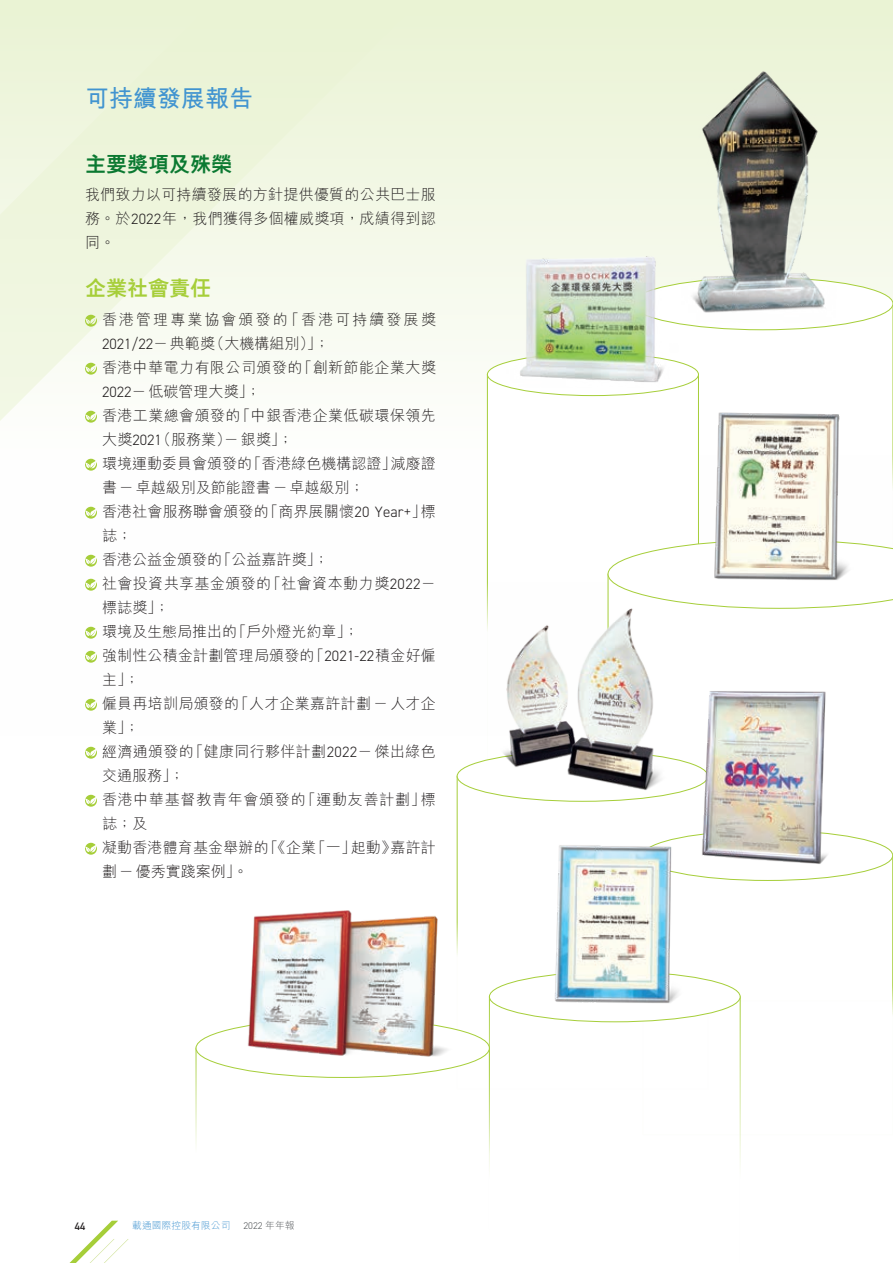
<style>
.page{position:relative;width:893px;height:1263px;background:#fff}
.page>*{position:absolute;margin:0;border:0;box-sizing:border-box;transform-origin:0 0}
.t1{font:700 24px "M Hei HK";color:#4194d0}
.t2{font:800 21px "M Hei HK";color:#0b7931}
.t3{font:800 21px "M Hei HK";color:#a6ce39}
.t4{font:300 15px/24px "M Hei HK";letter-spacing:.02em;color:#231f20;text-align:justify}
.t5{font:10.5px "DIN Mittelschrift Std";color:#231f20}
.t6{font:300 9.75px "M Hei HK";letter-spacing:.01em;color:#4194d0}
.t7{font:300 9.75px "DIN2014";color:#55595c}
.s1{font-family:"DIN2014"}
.s2{font-family:"M Hei HK"}
</style>
<div class="page">
<div style="left:0;top:0;width:893px;height:736px;background:linear-gradient(to bottom,#ebf4d7,#fff)"></div>
<div style="left:632px;top:303px;width:261px;height:326px;background:#fff"></div>
<div style="left:632px;top:278px;width:261px;height:52px;background:#fff;border-radius:50%"></div>
<div style="left:487px;top:374px;width:212px;height:447px;background:#fff;border:1px solid #a6ce39"></div>
<svg style="left:487px;top:353px;width:211px;height:43px"></svg>
<svg style="left:672px;top:609px;width:221px;height:244px"></svg>
<svg style="left:608px;top:540px;width:285px;height:69px"></svg>
<div style="left:457px;top:776px;width:251px;height:313px;background:#fff"></div>
<div style="left:457px;top:751px;width:251px;height:50px;background:#fff;border-radius:50%"></div>
<div style="left:643px;top:855px;width:250px;height:280px;background:#fff;border:1px solid #a6ce39"></div>
<div style="left:643px;top:830px;width:250px;height:50px;background:#fff;border-radius:50%"></div>
<img style="left:500px;top:625px;width:65px;height:142px">
<img style="left:565px;top:598px;width:106px;height:192px">
<img style="left:213px;top:885px;width:262px;height:193px">
<img style="left:692px;top:669px;width:160px;height:212px">
<svg style="left:489px;top:999px;width:251px;height:231px"></svg>
<div style="left:489px;top:972px;width:251px;height:50px;background:#fff;border-radius:50%"></div>
<svg style="left:69px;top:1221px;width:60px;height:42px"></svg>
<svg style="left:85px;top:315px;width:12px;height:12px"></svg>
<svg style="left:85px;top:363px;width:12px;height:12px"></svg>
<svg style="left:85px;top:411px;width:12px;height:12px"></svg>
<svg style="left:85px;top:459px;width:12px;height:12px"></svg>
<svg style="left:85px;top:507px;width:12px;height:12px"></svg>
<svg style="left:85px;top:555px;width:12px;height:12px"></svg>
<svg style="left:85px;top:579px;width:12px;height:12px"></svg>
<svg style="left:85px;top:627px;width:12px;height:12px"></svg>
<svg style="left:85px;top:651px;width:12px;height:12px"></svg>
<svg style="left:85px;top:699px;width:12px;height:12px"></svg>
<svg style="left:85px;top:747px;width:12px;height:12px"></svg>
<svg style="left:85px;top:795px;width:12px;height:12px"></svg>
<svg style="left:85px;top:843px;width:12px;height:12px"></svg>
<img style="left:682px;top:64px;width:158px;height:263px">
<img style="left:506px;top:248px;width:183px;height:141px">
<img style="left:713px;top:412px;width:140px;height:169px">
<img style="left:542px;top:836px;width:154px;height:167px">
<h1 class="t1" style="left:85px;top:81px;width:169px">可持續發展報告</h1>
<h2 class="t2" style="left:85px;top:154px;width:148px">主要獎項及殊榮</h2>
<p class="t4" style="left:85px;top:183px;width:352px">我們致力以可持續發展的方針提供優質的公共巴士服務。於<span class="s1">2022</span>年，我們獲得多個權威獎項，成績得到認同。</p>
<h2 class="t3" style="left:85px;top:278px;width:127px">企業社會責任</h2>
<p class="t4" style="left:102px;top:307px;width:335px;text-align:left">香港管理專業協會頒發的「香港可持續發展獎<br><span class="s1">2021/22</span>－典範獎（大機構組別）」；<br>香港中華電力有限公司頒發的「創新節能企業大獎<br><span class="s1">2022</span>－低碳管理大獎」；<br>香港工業總會頒發的「中銀香港企業低碳環保領先大獎<span class="s1">2021</span>（服務業）－銀獎」；<br>環境運動委員會頒發的「香港綠色機構認證」減廢證書－卓越級別及節能證書－卓越級別；<br>香港社會服務聯會頒發的「商界展關懷<span class="s1">20 Year+</span>」標誌；<br>香港公益金頒發的「公益嘉許獎」；<br>社會投資共享基金頒發的「社會資本動力獎<span class="s1">2022</span>－標誌獎」；<br>環境及生態局推出的「戶外燈光約章」；<br>強制性公積金計劃管理局頒發的「<span class="s1">2021-22</span>積金好僱主」；<br>僱員再培訓局頒發的「人才企業嘉許計劃－人才企業」；<br>經濟通頒發的「健康同行夥伴計劃<span class="s1">2022</span>－傑出綠色交通服務」；<br>香港中華基督教青年會頒發的「運動友善計劃」標誌；及<br>凝動香港體育基金舉辦的「《企業「一」起動》嘉許計劃－優秀實踐案例」。</p>
<p class="t5" style="left:75px;top:1219px;width:12px">44</p>
<p class="t6" style="left:132px;top:1221px;width:100px">載通國際控股有限公司</p>
<p class="t7" style="left:243px;top:1220px;width:53px">2022 <span class="s2">年年報</span></p>
</div>
